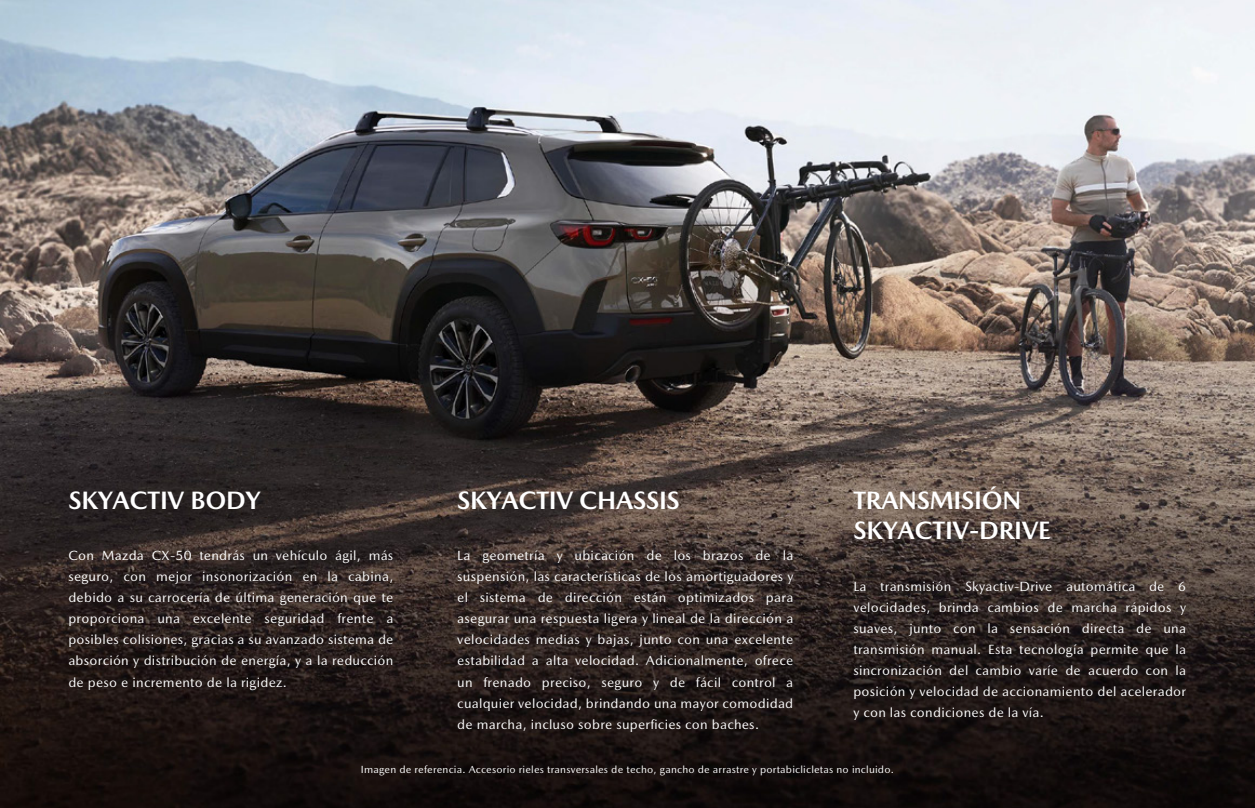
<style>
.page{position:relative;width:1255px;height:808px;background:#fff}
.page>*{position:absolute;margin:0;border:0;box-sizing:border-box;transform-origin:0 0}
.t1{font:700 25.5px/30.6px "Mazda Type";letter-spacing:-.01em;color:#fff}
.t2{font:13.5px/21px "Mazda Type";letter-spacing:.02em;color:#fff;text-align:justify}
.t3{font:10.5px "Mazda Type";letter-spacing:.02em;color:#fff}
</style>
<div class="page">
<img style="left:0;top:0;width:1254px;height:808px">
<h1 class="t1" style="left:68px;top:484px;width:194px">SKYACTIV BODY</h1>
<p class="t2" style="left:68px;top:545px;width:326px">Con Mazda CX-50 tendrás un vehículo ágil, más seguro, con mejor insonorización en la cabina, debido a su carrocería de última generación que te proporciona una excelente seguridad frente a posibles colisiones, gracias a su avanzado sistema de absorción y distribución de energía, y a la reducción de peso e incremento de la rigidez.</p>
<h1 class="t1" style="left:457px;top:484px;width:224px">SKYACTIV CHASSIS</h1>
<p class="t2" style="left:457px;top:545px;width:337px">La geometría y ubicación de los brazos de la suspensión, las características de los amortiguadores y el sistema de dirección están optimizados para asegurar una respuesta ligera y lineal de la dirección a velocidades medias y bajas, junto con una excelente estabilidad a alta velocidad. Adicionalmente, ofrece un frenado preciso, seguro y de fácil control a cualquier velocidad, brindando una mayor comodidad de marcha, incluso sobre superficies con baches.</p>
<h1 class="t1" style="left:853px;top:484px;width:199px">TRANSMISIÓN<br>SKYACTIV-DRIVE</h1>
<p class="t2" style="left:853px;top:576px;width:334px">La transmisión Skyactiv-Drive automática de 6 velocidades, brinda cambios de marcha rápidos y suaves, junto con la sensación directa de una transmisión manual. Esta tecnología permite que la sincronización del cambio varíe de acuerdo con la posición y velocidad de accionamiento del acelerador y con las condiciones de la vía.</p>
<p class="t3" style="left:361px;top:763px;width:534px">Imagen de referencia. Accesorio rieles transversales de techo, gancho de arrastre y portabiclicletas no incluido.</p>
</div>
